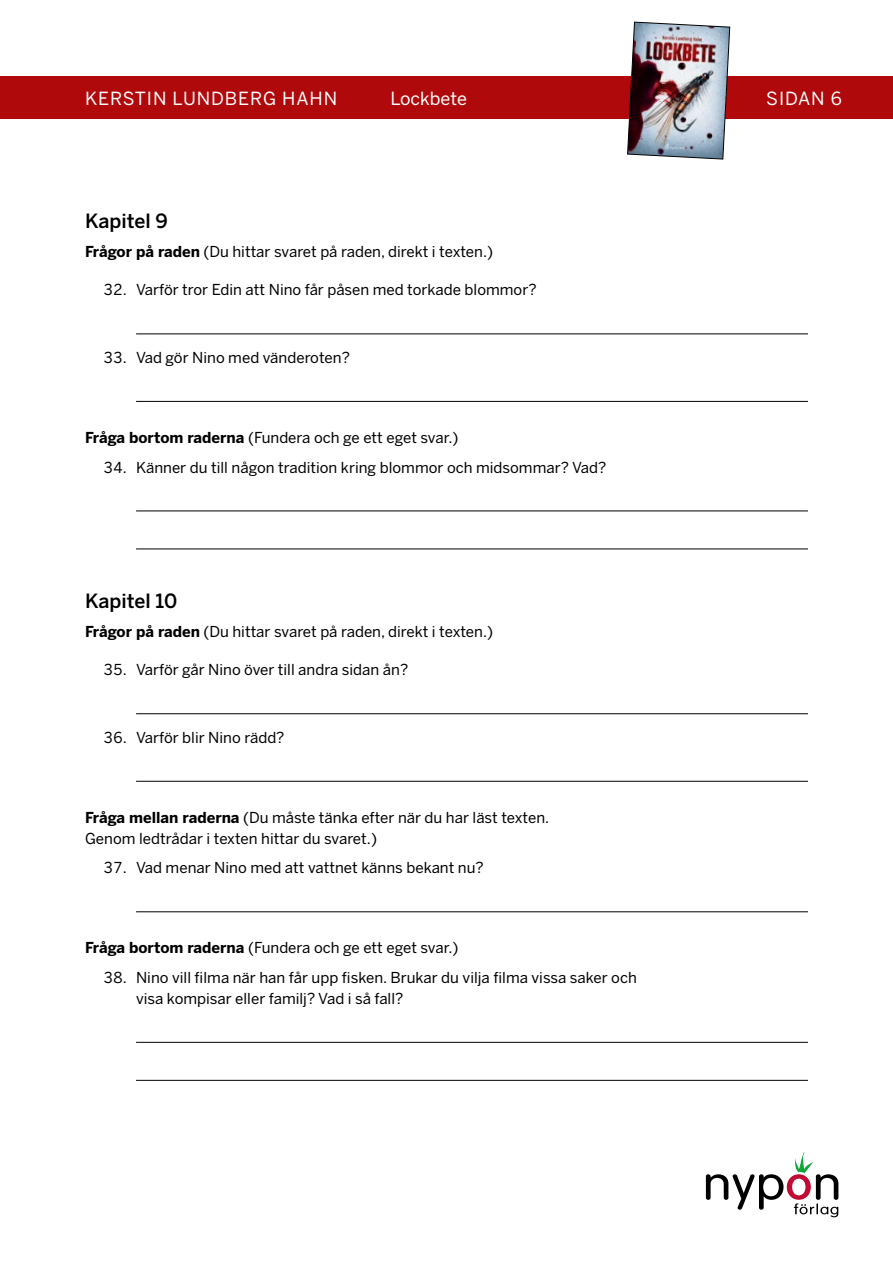
<style>
.page{position:relative;width:893px;height:1263px;background:#fff}
.page>*{position:absolute;margin:0;border:0;box-sizing:border-box;transform-origin:0 0}
.t1{font:500 19.5px "Benton Sans";color:#000}
.t2{font:18px "Benton Sans";letter-spacing:.05em;color:#fff}
.t3{font:18px "Benton Sans";color:#fff}
.t4{font:15px/21px "Benton Sans";color:#000}
.s1{font-weight:700}
</style>
<div class="page">
<svg style="left:706px;top:1152px;width:132px;height:65px"></svg>
<div style="left:0;top:77px;width:893px;height:42px;background:#af090b"></div>
<img style="left:627px;top:21px;width:103px;height:139px">
<hr style="left:136px;top:333px;width:672px;height:1px;background:#000">
<hr style="left:136px;top:401px;width:672px;height:1px;background:#000">
<hr style="left:136px;top:510px;width:672px;height:1px;background:#000">
<hr style="left:136px;top:548px;width:672px;height:1px;background:#000">
<hr style="left:136px;top:713px;width:672px;height:1px;background:#000">
<hr style="left:136px;top:781px;width:672px;height:1px;background:#000">
<hr style="left:136px;top:911px;width:672px;height:1px;background:#000">
<hr style="left:136px;top:1042px;width:672px;height:1px;background:#000">
<hr style="left:136px;top:1080px;width:672px;height:1px;background:#000">
<p class="t2" style="left:85px;top:87px;width:254px">KERSTIN LUNDBERG HAHN</p>
<p class="t3" style="left:390px;top:87px;width:78px">Lockbete</p>
<p class="t2" style="left:766px;top:87px;width:77px">SIDAN 6</p>
<h1 class="t1" style="left:85px;top:209px;width:85px">Kapitel 9</h1>
<p class="t4" style="left:85px;top:242px;width:410px"><span class="s1">Frågor på raden</span> (Du hittar svaret på raden, direkt i texten.)</p>
<p class="t4" style="left:103px;top:280px;width:435px">32. Varför tror Edin att Nino får påsen med torkade blommor?</p>
<p class="t4" style="left:103px;top:347px;width:248px">33. Vad gör Nino med vänderoten?</p>
<p class="t4" style="left:85px;top:427px;width:375px"><span class="s1">Fråga bortom raderna</span> (Fundera och ge ett eget svar.)</p>
<p class="t4" style="left:103px;top:457px;width:504px">34. Känner du till någon tradition kring blommor och midsommar? Vad?</p>
<h1 class="t1" style="left:85px;top:589px;width:94px">Kapitel 10</h1>
<p class="t4" style="left:85px;top:621px;width:410px"><span class="s1">Frågor på raden</span> (Du hittar svaret på raden, direkt i texten.)</p>
<p class="t4" style="left:103px;top:659px;width:306px">35. Varför går Nino över till andra sidan ån?</p>
<p class="t4" style="left:103px;top:727px;width:183px">36. Varför blir Nino rädd?</p>
<p class="t4" style="left:85px;top:807px;width:466px"><span class="s1">Fråga mellan raderna</span> (Du måste tänka efter när du har läst texten.<br>Genom ledtrådar i texten hittar du svaret.)</p>
<p class="t4" style="left:103px;top:857px;width:382px">37. Vad menar Nino med att vattnet känns bekant nu?</p>
<p class="t4" style="left:85px;top:937px;width:375px"><span class="s1">Fråga bortom raderna</span> (Fundera och ge ett eget svar.)</p>
<p class="t4" style="left:136px;top:967px;width:502px;text-indent:-33px">38. Nino vill filma när han får upp fisken. Brukar du vilja filma vissa saker och visa kompisar eller familj? Vad i så fall?</p>
</div>
